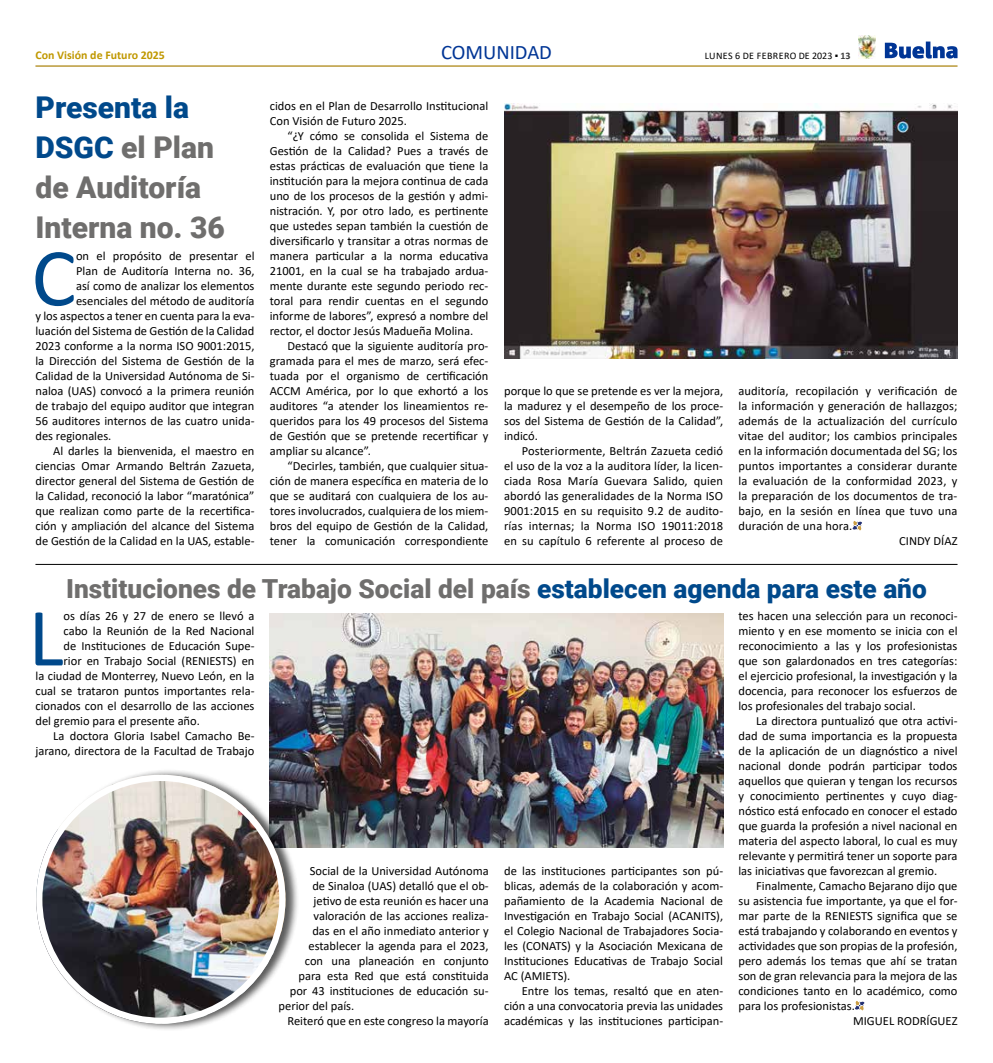
<style>
.page{position:relative;width:993px;height:1063px;background:#fff}
.page>*{position:absolute;margin:0;border:0;box-sizing:border-box;transform-origin:0 0}
.t1{font:83.38px "Calibri";color:#00498b}
.t2{font:900 30px/40px "Roboto";color:#6f6e6d}
.t3{font:900 26.25px "Roboto";color:#6f6e6d}
.t4{font:20.62px "Calibri";color:#003595}
.t5{font:12.5px/15px "Calibri";color:#000;text-align:justify}
.t6{font:700 11.88px "Calibri";color:#c09800}
.t7{font:10px "Calibri";letter-spacing:.04em;color:#000}
.s1{font-weight:700;color:#3c3c3b}
.s2{color:#00498b}
</style>
<div class="page">
<hr style="left:35px;top:65px;width:922px;height:2px;background:#ac8511">
<svg style="left:884px;top:42px;width:73px;height:17px"></svg>
<img style="left:858px;top:35px;width:17px;height:24px">
<img style="left:270px;top:614px;width:453px;height:233px">
<svg style="left:852px;top:521px;width:9px;height:9px"></svg>
<img style="left:504px;top:103px;width:453px;height:255px">
<hr style="left:35px;top:564px;width:922px;height:1px;background:#000">
<div style="left:36px;top:768px;width:263px;height:263px;background:#000;opacity:.65"></div>
<img style="left:36px;top:775px;width:249px;height:249px;border-radius:125px">
<div style="left:36px;top:775px;width:249px;height:249px;border:6px solid #fff;border-radius:50%"></div>
<svg style="left:855px;top:1001px;width:9px;height:9px"></svg>
<p class="t6" style="left:35px;top:46px;width:131px">Con Visión de Futuro 2025</p>
<h3 class="t4" style="left:441px;top:37px;width:112px">COMUNIDAD</h3>
<p class="t7" style="left:704px;top:48px;width:147px">LUNES 6 DE FEBRERO DE 2023 ▪ <span class="s1">13</span></p>
<h2 class="t2" style="left:35px;top:86px;width:191px"><span class="s2">Presenta la<br>DSGC</span> el Plan de Auditoría<br>Interna no. 36</h2>
<h1 class="t1" style="left:31px;top:220px;width:46px">C</h1>
<p class="t5" style="left:76px;top:248px;width:180px">on el propósito de presentar el</p>
<p class="t5" style="left:76px;top:263px;width:180px">Plan de Auditoría Interna no. 36,</p>
<p class="t5" style="left:76px;top:278px;width:180px">así como de analizar los elementos</p>
<p class="t5" style="left:76px;top:293px;width:180px">esenciales del método de auditoría</p>
<p class="t5" style="left:35px;top:308px;width:220px">y los aspectos a tener en cuenta para la eva-</p>
<p class="t5" style="left:35px;top:323px;width:220px">luación del Sistema de Gestión de la Calidad</p>
<p class="t5" style="left:35px;top:338px;width:220px">2023 conforme a la norma ISO 9001:2015,</p>
<p class="t5" style="left:35px;top:353px;width:220px">la Dirección del Sistema de Gestión de la</p>
<p class="t5" style="left:35px;top:368px;width:220px">Calidad de la Universidad Autónoma de Si-</p>
<p class="t5" style="left:35px;top:383px;width:220px">naloa (UAS) convocó a la primera reunión</p>
<p class="t5" style="left:35px;top:398px;width:220px">de trabajo del equipo auditor que integran</p>
<p class="t5" style="left:35px;top:413px;width:220px">56 auditores internos de las cuatro unida-</p>
<p class="t5" style="left:35px;top:428px;width:77px">des regionales.</p>
<p class="t5" style="left:53px;top:443px;width:203px">Al darles la bienvenida, el maestro en</p>
<p class="t5" style="left:35px;top:458px;width:220px">ciencias Omar Armando Beltrán Zazueta,</p>
<p class="t5" style="left:35px;top:473px;width:220px">director general del Sistema de Gestión de</p>
<p class="t5" style="left:35px;top:488px;width:220px">la Calidad, reconoció la labor “maratónica”</p>
<p class="t5" style="left:35px;top:503px;width:220px">que realizan como parte de la recertifica-</p>
<p class="t5" style="left:35px;top:518px;width:220px">ción y ampliación del alcance del Sistema</p>
<p class="t5" style="left:35px;top:533px;width:220px">de Gestión de la Calidad en la UAS, estable-</p>
<p class="t5" style="left:270px;top:98px;width:220px">cidos en el Plan de Desarrollo Institucional<br>Con Visión de Futuro 2025.</p>
<p class="t5" style="left:270px;top:128px;width:220px;text-indent:18px">“¿Y cómo se consolida el Sistema de Gestión de la Calidad? Pues a través de estas prácticas de evaluación que tiene la institución para la mejora continua de cada uno de los procesos de la gestión y admi&shy;nistración. Y, por otro lado, es pertinente que ustedes sepan también la cuestión de diversificarlo y transitar a otras normas de manera particular a la norma educativa 21001, en la cual se ha trabajado ardua&shy;mente durante este segundo periodo rec&shy;toral para rendir cuentas en el segundo informe de labores”, expresó a nombre del rector, el doctor Jesús Madueña Molina.</p>
<p class="t5" style="left:270px;top:338px;width:220px;text-indent:18px">Destacó que la siguiente auditoría pro&shy;gramada para el mes de marzo, será efec&shy;tuada por el organismo de certificación ACCM América, por lo que exhortó a los auditores “a atender los lineamientos re&shy;queridos para los 49 procesos del Sistema de Gestión que se pretende recertificar y ampliar su alcance”.</p>
<p class="t5" style="left:270px;top:458px;width:220px;text-indent:18px">“Decirles, también, que cualquier situa&shy;ción de manera específica en materia de lo que se auditará con cualquiera de los au&shy;tores involucrados, cualquiera de los miem&shy;bros del equipo de Gestión de la Calidad, tener la comunicación correspondiente</p>
<p class="t5" style="left:504px;top:383px;width:220px">porque lo que se pretende es ver la mejora, la madurez y el desempeño de los proce&shy;sos del Sistema de Gestión de la Calidad”, indicó.</p>
<p class="t5" style="left:504px;top:443px;width:220px;text-indent:18px">Posteriormente, Beltrán Zazueta cedió el uso de la voz a la auditora líder, la licen&shy;ciada Rosa María Guevara Salido, quien abordó las generalidades de la Norma ISO 9001:2015 en su requisito 9.2 de audito&shy;rías internas; la Norma ISO 19011:2018 en su capítulo 6 referente al proceso de</p>
<p class="t5" style="left:738px;top:383px;width:220px">auditoría, recopilación y verificación de</p>
<p class="t5" style="left:738px;top:398px;width:220px">la información y generación de hallazgos;</p>
<p class="t5" style="left:738px;top:413px;width:220px">además de la actualización del currículo</p>
<p class="t5" style="left:738px;top:428px;width:220px">vitae del auditor; los cambios principales</p>
<p class="t5" style="left:738px;top:443px;width:220px">en la información documentada del SG; los</p>
<p class="t5" style="left:738px;top:458px;width:220px">puntos importantes a considerar durante</p>
<p class="t5" style="left:738px;top:473px;width:220px">la evaluación de la conformidad 2023, y</p>
<p class="t5" style="left:738px;top:488px;width:220px">la preparación de los documentos de tra-</p>
<p class="t5" style="left:738px;top:503px;width:220px">bajo, en la sesión en línea que tuvo una</p>
<p class="t5" style="left:738px;top:518px;width:115px">duración de una hora.</p>
<p class="t5" style="left:899px;top:533px;width:60px">CINDY DÍAZ</p>
<h3 class="t3" style="left:66px;top:570px;width:862px">Instituciones de Trabajo Social del país <span class="s2">establecen agenda para este año</span></h3>
<h1 class="t1" style="left:28px;top:580px;width:37px">L</h1>
<p class="t5" style="left:63px;top:608px;width:192px">os días 26 y 27 de enero se llevó a</p>
<p class="t5" style="left:63px;top:623px;width:192px">cabo la Reunión de la Red Nacional</p>
<p class="t5" style="left:63px;top:638px;width:192px">de Instituciones de Educación Supe-</p>
<p class="t5" style="left:63px;top:653px;width:192px">rior en Trabajo Social (RENIESTS) en</p>
<p class="t5" style="left:35px;top:668px;width:220px">la ciudad de Monterrey, Nuevo León, en la</p>
<p class="t5" style="left:35px;top:683px;width:220px">cual se trataron puntos importantes rela-</p>
<p class="t5" style="left:35px;top:698px;width:220px">cionados con el desarrollo de las acciones</p>
<p class="t5" style="left:35px;top:713px;width:166px">del gremio para el presente año.</p>
<p class="t5" style="left:53px;top:728px;width:203px">La doctora Gloria Isabel Camacho Be-</p>
<p class="t5" style="left:35px;top:743px;width:220px">jarano, directora de la Facultad de Trabajo</p>
<p class="t5" style="left:310px;top:863px;width:180px">Social de la Universidad Autónoma</p>
<p class="t5" style="left:312px;top:878px;width:178px">de Sinaloa (UAS) detalló que el ob-</p>
<p class="t5" style="left:313px;top:893px;width:176px">jetivo de esta reunión es hacer una</p>
<p class="t5" style="left:313px;top:908px;width:176px">valoración de las acciones realiza-</p>
<p class="t5" style="left:312px;top:923px;width:178px">das en el año inmediato anterior y</p>
<p class="t5" style="left:308px;top:938px;width:182px">establecer la agenda para el 2023,</p>
<p class="t5" style="left:305px;top:953px;width:185px">con una planeación en conjunto</p>
<p class="t5" style="left:298px;top:968px;width:191px">para esta Red que está constituida</p>
<p class="t5" style="left:290px;top:983px;width:200px">por 43 instituciones de educación su-</p>
<p class="t5" style="left:278px;top:998px;width:77px">perior del país.</p>
<p class="t5" style="left:287px;top:1013px;width:203px">Reiteró que en este congreso la mayoría</p>
<p class="t5" style="left:504px;top:863px;width:220px">de las instituciones participantes son pú&shy;blicas, además de la colaboración y acom&shy;pañamiento de la Academia Nacional de Investigación en Trabajo Social (ACANITS), el Colegio Nacional de Trabajadores Socia&shy;les (CONATS) y la Asociación Mexicana de Instituciones Educativas de Trabajo Social AC (AMIETS).</p>
<p class="t5" style="left:504px;top:983px;width:220px;text-indent:18px">Entre los temas, resaltó que en aten&shy;ción a una convocatoria previa las unidades académicas y las instituciones participan-</p>
<p class="t5" style="left:738px;top:608px;width:220px">tes hacen una selección para un reconoci&shy;miento y en ese momento se inicia con el reconocimiento a las y los profesionistas que son galardonados en tres categorías: el ejercicio profesional, la investigación y la docencia, para reconocer los esfuerzos de los profesionales del trabajo social.</p>
<p class="t5" style="left:738px;top:713px;width:220px;text-indent:18px">La directora puntualizó que otra activi&shy;dad de suma importancia es la propuesta de la aplicación de un diagnóstico a nivel nacional donde podrán participar todos aquellos que quieran y tengan los recursos y conocimiento pertinentes y cuyo diag&shy;nóstico está enfocado en conocer el estado que guarda la profesión a nivel nacional en materia del aspecto laboral, lo cual es muy relevante y permitirá tener un soporte para las iniciativas que favorezcan al gremio.</p>
<p class="t5" style="left:756px;top:878px;width:203px">Finalmente, Camacho Bejarano dijo que</p>
<p class="t5" style="left:738px;top:893px;width:220px">su asistencia fue importante, ya que el for-</p>
<p class="t5" style="left:738px;top:908px;width:220px">mar parte de la RENIESTS significa que se</p>
<p class="t5" style="left:738px;top:923px;width:220px">está trabajando y colaborando en eventos y</p>
<p class="t5" style="left:738px;top:938px;width:220px">actividades que son propias de la profesión,</p>
<p class="t5" style="left:738px;top:953px;width:220px">pero además los temas que ahí se tratan</p>
<p class="t5" style="left:738px;top:968px;width:220px">son de gran relevancia para la mejora de las</p>
<p class="t5" style="left:738px;top:983px;width:220px">condiciones tanto en lo académico, como</p>
<p class="t5" style="left:738px;top:998px;width:118px">para los profesionistas.</p>
<p class="t5" style="left:852px;top:1013px;width:106px">MIGUEL RODRÍGUEZ</p>
</div>
